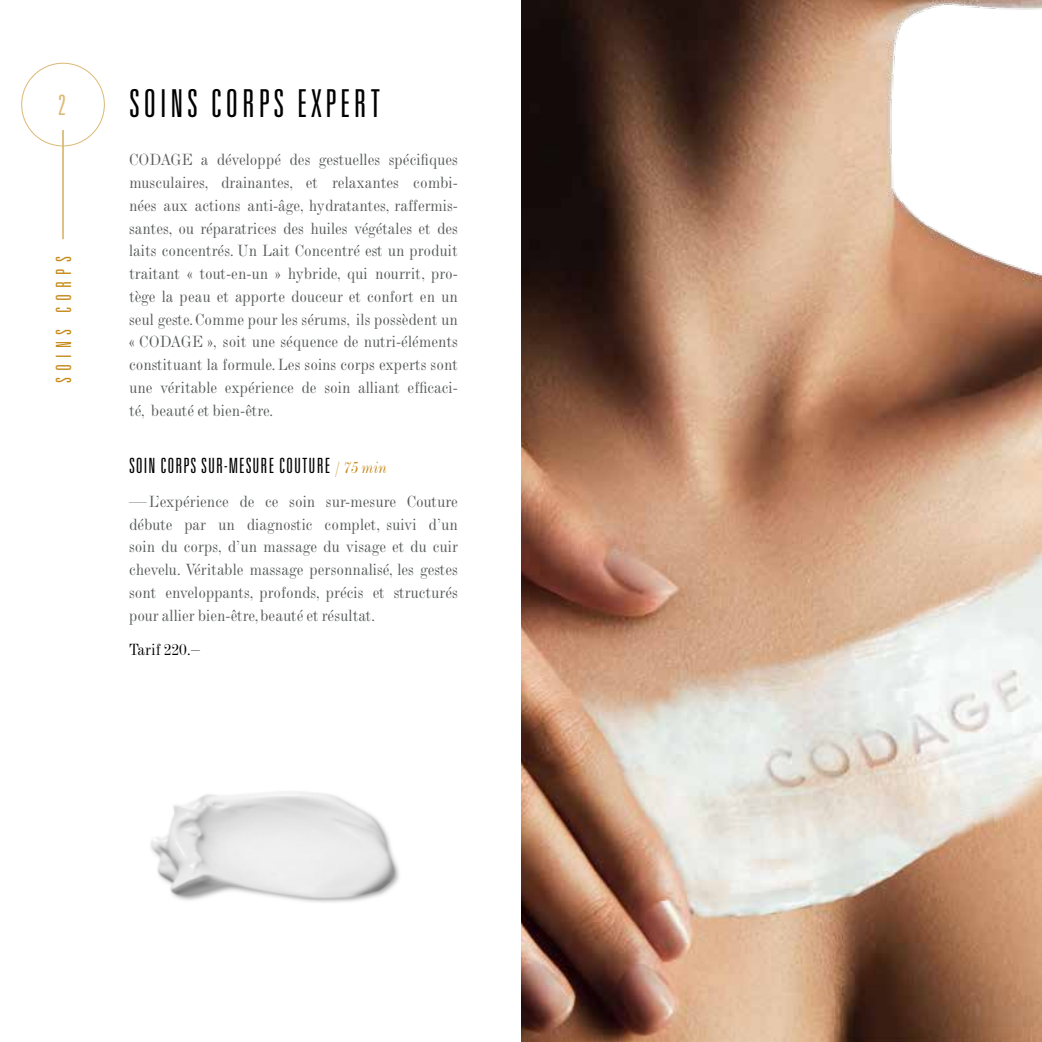
<style>
.page{position:relative;width:1042px;height:1042px;background:#fff}
.page>*{position:absolute;margin:0;border:0;box-sizing:border-box;transform-origin:0 0}
.t1{font:38.5px "Univers LTCYR 49 Light Ult Cond";letter-spacing:.1em;color:#000}
.t2{font:28px "Univers LTCYR 49 Light Ult Cond";color:#dcb975}
.t3{font:21px "Univers LTCYR 49 Light Ult Cond";letter-spacing:.05em;color:#000}
.t4{font:21px "Univers LTCYR 49 Light Ult Cond";letter-spacing:.3em;color:#c58a18}
.t5{font:condensed 17.5px/22.8px "Modern MT Std";color:#595b5b;text-align:justify}
.t6{font:condensed 17.5px "Modern MT Std";color:#000}
.s1{font-family:"Modern MT Std";font-style:italic;font-stretch:condensed;font-size:17.5px;color:#c58a18}
</style>
<div class="page">
<hr style="left:62px;top:130px;width:2px;height:109px;background:#dcb975">
<img style="left:150px;top:791px;width:249px;height:112px">
<img style="left:521px;top:0;width:521px;height:1042px">
<h2 class="t2" style="left:58px;top:89px;width:9px">2</h2>
<p class="t4" style="left:51px;top:383px;width:128px;rotate:-90deg">SOINS CORPS</p>
<h1 class="t1" style="left:129px;top:80px;width:253px">SOINS CORPS EXPERT</h1>
<p class="t5" style="left:129px;top:149px;width:330px">CODAGE a développé des gestuelles spécifiques musculaires, drainantes, et relaxantes combi&shy;nées aux actions anti-âge, hydratantes, raffermis&shy;santes, ou réparatrices des huiles végétales et des laits concentrés. Un Lait Concentré est un produit traitant « tout-en-un » hybride, qui nourrit, pro&shy;tège la peau et apporte douceur et confort en un seul geste. Comme pour les sérums, ils possèdent un « CODAGE », soit une séquence de nutri-éléments constituant la formule. Les soins corps experts sont une véritable expérience de soin alliant efficaci&shy;té, beauté et bien-être.</p>
<p class="t3" style="left:129px;top:453px;width:260px">SOIN CORPS SUR-MESURE COUTURE <span class="s1">/ 75 min</span></p>
<p class="t5" style="left:129px;top:490px;width:330px">—L’expérience de ce soin sur-mesure Couture débute par un diagnostic complet, suivi d’un soin du corps, d’un massage du visage et du cuir chevelu. Véritable massage personnalisé, les gestes sont enveloppants, profonds, précis et structurés pour allier bien-être, beauté et résultat.</p>
<p class="t6" style="left:129px;top:639px;width:72px">Tarif 220.–</p>
</div>
